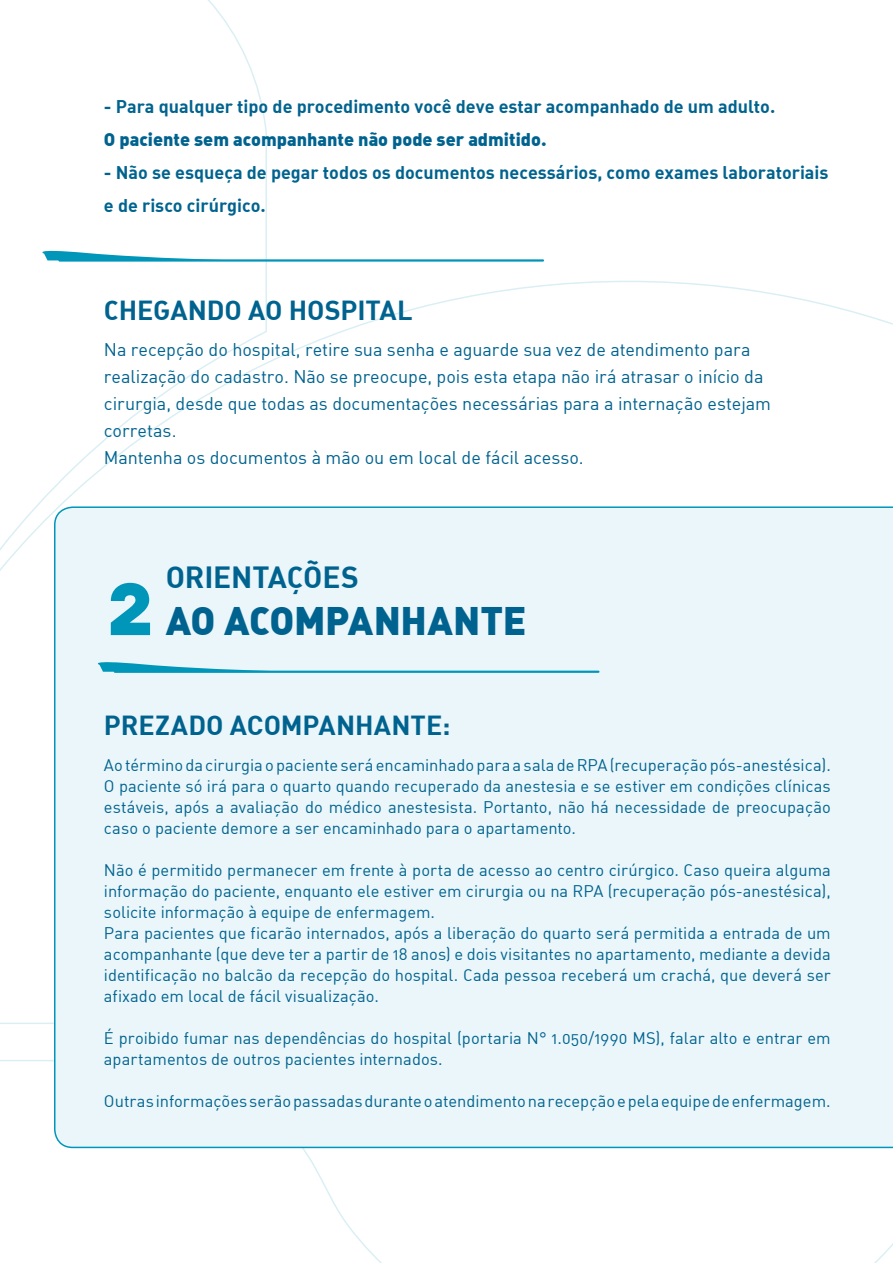
<style>
.page{position:relative;width:893px;height:1263px;background:#fff}
.page>*{position:absolute;margin:0;border:0;box-sizing:border-box;transform-origin:0 0}
.t1{font:83.85px "DIN Black Alternate";color:#0096ba}
.t2{font:39px "DIN Black Alternate";letter-spacing:-.01em;color:#00638f}
.t3{font:30px "DIN Bold Alternate";letter-spacing:-.005em;color:#00638f}
.t4{font:27px "DIN Bold";color:#00638f}
.t5{font:27px "DIN Bold Alternate";letter-spacing:-.005em;color:#00638f}
.t6{font:18px/27px "DIN";letter-spacing:-.005em;color:#00638f}
.t7{font:18px/33px "DIN Bold Alternate";color:#00638f}
.t8{font:18px "DIN Black Alternate";color:#00638f}
.t9{font:16.5px/21px "DIN Regular Alternate";color:#00638f}
</style>
<div class="page">
<hr style="left:59px;top:259px;width:484px;height:3px;background:#0096ba">
<svg style="left:42px;top:250px;width:198px;height:10px"></svg>
<div style="left:54px;top:506px;width:839px;height:642px;background:#eaf6fa"></div>
<hr style="left:115px;top:671px;width:483px;height:2px;background:#0096ba">
<svg style="left:84px;top:659px;width:211px;height:13px;background:#9cd6e4"></svg>
<p class="t7" style="left:104px;top:89px;width:673px">- Para qualquer tipo de procedimento você deve estar acompanhado de um adulto.</p>
<p class="t8" style="left:104px;top:127px;width:444px">O paciente sem acompanhante não pode ser admitido.</p>
<p class="t7" style="left:104px;top:155px;width:726px">- Não se esqueça de pegar todos os documentos necessários, como exames laboratoriais e de risco cirúrgico.</p>
<h3 class="t5" style="left:104px;top:293px;width:310px">CHEGANDO AO HOSPITAL</h3>
<p class="t6" style="left:104px;top:336px;width:668px">Na recepção do hospital, retire sua senha e aguarde sua vez de atendimento para realização do cadastro. Não se preocupe, pois esta etapa não irá atrasar o início da cirurgia, desde que todas as documentações necessárias para a internação estejam corretas.<br>Mantenha os documentos à mão ou em local de fácil acesso.</p>
<h1 class="t1" style="left:107px;top:549px;width:50px">2</h1>
<h3 class="t3" style="left:166px;top:558px;width:195px">ORIENTAÇÕES</h3>
<h2 class="t2" style="left:166px;top:595px;width:362px">AO ACOMPANHANTE</h2>
<h3 class="t4" style="left:104px;top:707px;width:348px">PREZADO ACOMPANHANTE:</h3>
<p class="t9" style="left:104px;top:754px;width:728px;text-align:justify">Ao término da cirurgia o paciente será encaminhado para a sala de RPA (recuperação pós-anestésica).<br>O paciente só irá para o quarto quando recuperado da anestesia e se estiver em condições clínicas estáveis, após a avaliação do médico anestesista. Portanto, não há necessidade de preocupação caso o paciente demore a ser encaminhado para o apartamento.</p>
<p class="t9" style="left:104px;top:859px;width:728px">Não é permitido permanecer em frente à porta de acesso ao centro cirúrgico. Caso queira alguma informação do paciente, enquanto ele estiver em cirurgia ou na RPA (recuperação pós-anestésica), solicite informação à equipe de enfermagem.<br>Para pacientes que ficarão internados, após a liberação do quarto será permitida a entrada de um acompanhante (que deve ter a partir de 18 anos) e dois visitantes no apartamento, mediante a devida identificação no balcão da recepção do hospital. Cada pessoa receberá um crachá, que deverá ser afixado em local de fácil visualização.</p>
<p class="t9" style="left:104px;top:1027px;width:728px">É proibido fumar nas dependências do hospital (portaria N° 1.050/1990 MS), falar alto e entrar em apartamentos de outros pacientes internados.</p>
<p class="t9" style="left:104px;top:1090px;width:728px">Outras informações serão passadas durante o atendimento na recepção e pela equipe de enfermagem.</p>
</div>
